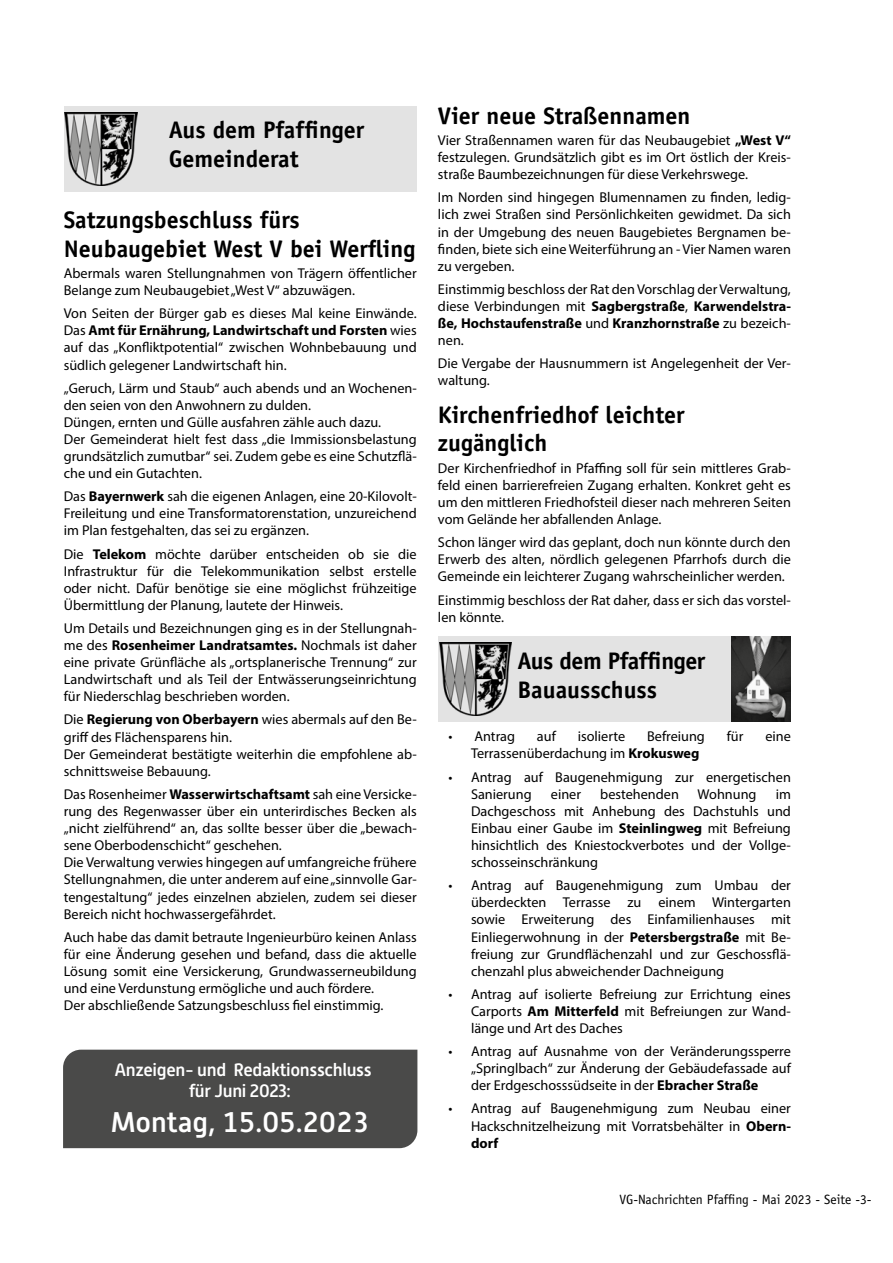
<style>
.page{position:relative;width:893px;height:1263px;background:#fff}
.page>*{position:absolute;margin:0;border:0;box-sizing:border-box;transform-origin:0 0}
.t1{font:500 28.5px "Alwyn New";color:#fff}
.t2{font:700 24px/28.8px "Officina Sans Std";color:#000}
.t3{font:500 18px/21.6px "Alwyn New";letter-spacing:-.02em;color:#fff;text-align:center}
.t4{font:14.25px/17.1px "Myriad Pro";color:#000;text-align:justify}
.t5{font:13.5px "Officina Sans Std";color:#000}
.s1{font-weight:700}
</style>
<div class="page">
<div style="left:64px;top:106px;width:353px;height:85px;background:#e3e3e3"></div>
<img style="left:65px;top:112px;width:72px;height:73px">
<div style="left:438px;top:637px;width:353px;height:85px;background:#e3e3e3"></div>
<img style="left:731px;top:637px;width:60px;height:85px">
<img style="left:439px;top:642px;width:72px;height:74px">
<div style="left:63px;top:1050px;width:354px;height:98px;background:#4a4a49"></div>
<h2 class="t2" style="left:169px;top:115px;width:197px">Aus dem Pfaffinger<br>Gemeinderat</h2>
<h2 class="t2" style="left:64px;top:205px;width:353px">Satzungsbeschluss fürs<br>Neubaugebiet West V bei Werfling</h2>
<p class="t4" style="left:64px;top:264px;width:354px">Abermals waren Stellungnahmen von Trägern öffentlicher<br>Belange zum Neubaugebiet „West V“ abzuwägen.</p>
<p class="t4" style="left:64px;top:305px;width:354px">Von Seiten der Bürger gab es dieses Mal keine Einwände.<br>Das <span class="s1">Amt für Ernährung, Landwirtschaft und Forsten</span> wies auf das „Konfliktpotential“ zwischen Wohnbebauung und südlich gelegener Landwirtschaft hin.</p>
<p class="t4" style="left:64px;top:379px;width:354px;text-align:left">„Geruch, Lärm und Staub“ auch abends und an Wochenen&shy;den seien von den Anwohnern zu dulden.<br>Düngen, ernten und Gülle ausfahren zähle auch dazu.<br>Der Gemeinderat hielt fest dass „die Immissionsbelastung grundsätzlich zumutbar“ sei. Zudem gebe es eine Schutzflä&shy;che und ein Gutachten.</p>
<p class="t4" style="left:64px;top:488px;width:354px">Das <span class="s1">Bayernwerk</span> sah die eigenen Anlagen, eine 20-Kilovolt-Freileitung und eine Transformatorenstation, unzureichend im Plan festgehalten, das sei zu ergänzen.</p>
<p class="t4" style="left:64px;top:545px;width:354px">Die <span class="s1">Telekom</span> möchte darüber entscheiden ob sie die Infrastruktur für die Telekommunikation selbst erstelle oder nicht. Dafür benötige sie eine möglichst frühzeitige Übermittlung der Planung, lautete der Hinweis.</p>
<p class="t4" style="left:64px;top:619px;width:354px">Um Details und Bezeichnungen ging es in der Stellungnah&shy;me des <span class="s1">Rosenheimer Landratsamtes.</span> Nochmals ist daher eine private Grünfläche als „ortsplanerische Trennung“ zur Landwirtschaft und als Teil der Entwässerungseinrichtung für Niederschlag beschrieben worden.</p>
<p class="t4" style="left:64px;top:711px;width:354px;text-align:left">Die <span class="s1">Regierung von Oberbayern</span> wies abermals auf den Be&shy;griff des Flächensparens hin.<br>Der Gemeinderat bestätigte weiterhin die empfohlene ab&shy;schnittsweise Bebauung.</p>
<p class="t4" style="left:64px;top:785px;width:354px;text-align:left">Das Rosenheimer <span class="s1">Wasserwirtschaftsamt</span> sah eine Versicke&shy;rung des Regenwasser über ein unterirdisches Becken als „nicht zielführend“ an, das sollte besser über die „bewach&shy;sene Oberbodenschicht“ geschehen.<br>Die Verwaltung verwies hingegen auf umfangreiche frühere Stellungnahmen, die unter anderem auf eine „sinnvolle Gar&shy;tengestaltung“ jedes einzelnen abzielen, zudem sei dieser Bereich nicht hochwassergefährdet.</p>
<p class="t4" style="left:64px;top:928px;width:354px;text-align:left">Auch habe das damit betraute Ingenieurbüro keinen Anlass für eine Änderung gesehen und befand, dass die aktuelle Lösung somit eine Versickerung, Grundwasserneubildung und eine Verdunstung ermögliche und auch fördere.<br>Der abschließende Satzungsbeschluss fiel einstimmig.</p>
<p class="t3" style="left:114px;top:1059px;width:259px">Anzeigen- und Redaktionsschluss für Juni 2023:</p>
<h1 class="t1" style="left:111px;top:1106px;width:260px">Montag, 15.05.2023</h1>
<h2 class="t2" style="left:438px;top:101px;width:254px">Vier neue Straßennamen</h2>
<p class="t4" style="left:438px;top:131px;width:354px">Vier Straßennamen waren für das Neubaugebiet <span class="s1">„West V“ </span>festzulegen. Grundsätzlich gibt es im Ort östlich der Kreis&shy;straße Baumbezeichnungen für diese Verkehrswege.</p>
<p class="t4" style="left:438px;top:189px;width:354px">Im Norden sind hingegen Blumennamen zu finden, ledig&shy;lich zwei Straßen sind Persönlichkeiten gewidmet. Da sich in der Umgebung des neuen Baugebietes Bergnamen be&shy;finden, biete sich eine Weiterführung an - Vier Namen waren zu vergeben.</p>
<p class="t4" style="left:438px;top:280px;width:354px">Einstimmig beschloss der Rat den Vorschlag der Verwaltung, diese Verbindungen mit <span class="s1">Sagbergstraße</span>, <span class="s1">Karwendelstra&shy;ße, Hochstaufenstraße</span> und <span class="s1">Kranzhornstraße</span> zu bezeich&shy;nen.</p>
<p class="t4" style="left:438px;top:355px;width:354px">Die Vergabe der Hausnummern ist Angelegenheit der Ver&shy;waltung.</p>
<h2 class="t2" style="left:438px;top:400px;width:248px">Kirchenfriedhof leichter zugänglich</h2>
<p class="t4" style="left:438px;top:459px;width:354px">Der Kirchenfriedhof in Pfaffing soll für sein mittleres Grab&shy;feld einen barrierefreien Zugang erhalten. Konkret geht es um den mittleren Friedhofsteil dieser nach mehreren Seiten vom Gelände her abfallenden Anlage.</p>
<p class="t4" style="left:438px;top:534px;width:354px">Schon länger wird das geplant, doch nun könnte durch den Erwerb des alten, nördlich gelegenen Pfarrhofs durch die Gemeinde ein leichterer Zugang wahrscheinlicher werden.</p>
<p class="t4" style="left:438px;top:591px;width:354px">Einstimmig beschloss der Rat daher, dass er sich das vorstel&shy;len könnte.</p>
<h2 class="t2" style="left:517px;top:646px;width:189px">Aus dem Pfaffinger<br>Bauausschuss</h2>
<p class="t4" style="left:448px;top:728px;width:68px">• Antrag</p>
<p class="t4" style="left:537px;top:728px;width:20px">auf</p>
<p class="t4" style="left:578px;top:728px;width:49px">isolierte</p>
<p class="t4" style="left:647px;top:728px;width:59px">Befreiung</p>
<p class="t4" style="left:727px;top:728px;width:18px">für</p>
<p class="t4" style="left:765px;top:728px;width:27px">eine</p>
<p class="t4" style="left:471px;top:745px;width:230px">Terrassenüberdachung im <span class="s1">Krokusweg</span></p>
<p class="t4" style="left:471px;top:768px;width:321px;text-indent:-23px">• Antrag auf Baugenehmigung zur energetischen<br>Sanierung</p>
<p class="t4" style="left:551px;top:785px;width:32px">einer</p>
<p class="t4" style="left:600px;top:785px;width:80px">bestehenden</p>
<p class="t4" style="left:698px;top:785px;width:60px">Wohnung</p>
<p class="t4" style="left:471px;top:785px;width:321px;text-indent:305px">im Dachgeschoss mit Anhebung des Dachstuhls und Einbau einer Gaube im <span class="s1">Steinlingweg</span> mit Befreiung hinsichtlich des Kniestockverbotes und der Vollge&shy;schosseinschränkung</p>
<p class="t4" style="left:471px;top:877px;width:321px;text-indent:-23px">• Antrag auf Baugenehmigung zum Umbau der überdeckten Terrasse zu einem Wintergarten sowie Erweiterung des Einfamilienhauses mit Einliegerwohnung in der <span class="s1">Petersbergstraße</span> mit Be&shy;freiung zur Grundflächenzahl und zur Geschossflä&shy;chenzahl plus abweichender Dachneigung</p>
<p class="t4" style="left:471px;top:985px;width:321px;text-indent:-23px">• Antrag auf isolierte Befreiung zur Errichtung eines Carports <span class="s1">Am Mitterfeld</span> mit Befreiungen zur Wand&shy;länge und Art des Daches</p>
<p class="t4" style="left:471px;top:1042px;width:321px;text-indent:-23px">• Antrag auf Ausnahme von der Veränderungssperre „Springlbach“ zur Änderung der Gebäudefassade auf der Erdgeschosssüdseite in der <span class="s1">Ebracher Straße</span></p>
<p class="t4" style="left:471px;top:1100px;width:321px;text-indent:-23px">• Antrag auf Baugenehmigung zum Neubau einer Hackschnitzelheizung mit Vorratsbehälter in <span class="s1">Obern&shy;dorf</span></p>
<p class="t5" style="left:619px;top:1191px;width:254px">VG-Nachrichten Pfaffing - Mai 2023 - Seite -3-</p>
</div>
